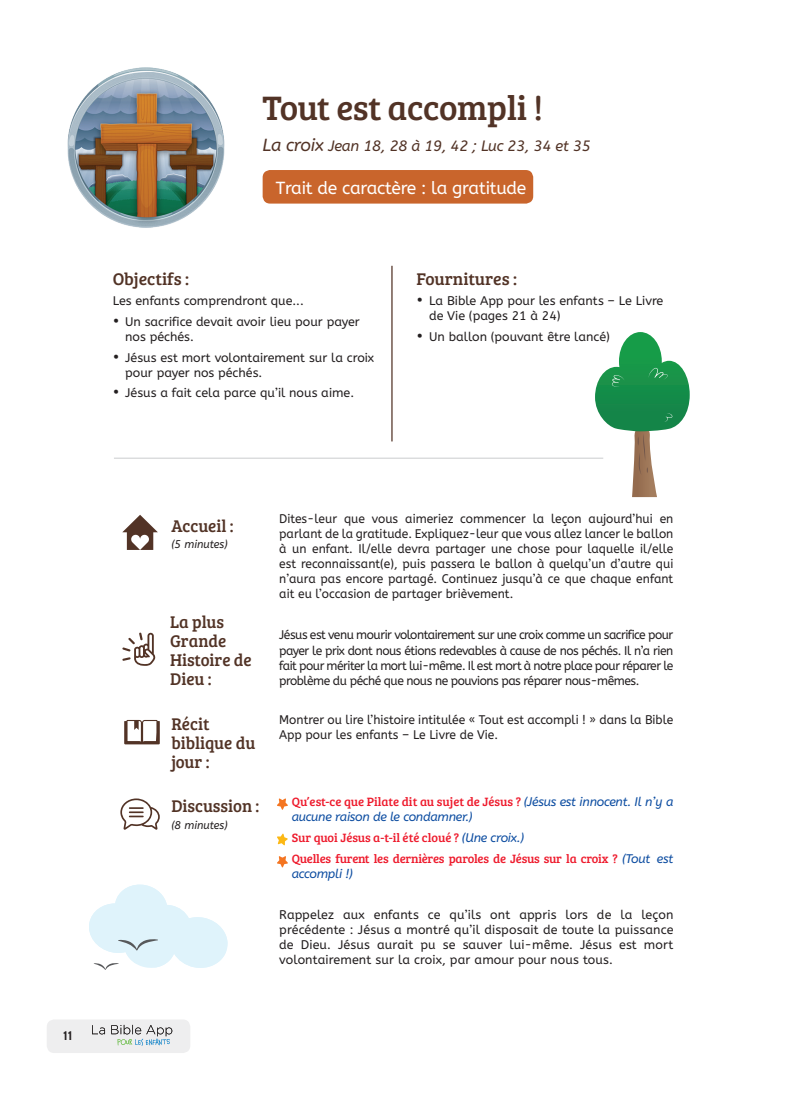
<style>
.page{position:relative;width:790px;height:1098px;background:#fff}
.page>*{position:absolute;margin:0;border:0;box-sizing:border-box;transform-origin:0 0}
.t1{font:35px "Bree Serif";letter-spacing:-.01em;color:#523326}
.t2{font:17.5px/18.8px "Bree Serif";color:#523326}
.t3{font:17.5px "A Bee Zee";letter-spacing:-.02em;color:#fff}
.t4{font:italic 15px "A Bee Zee";letter-spacing:-.015em;color:#523326}
.t5{font:12.5px/15px "A Bee Zee";color:#231f20;text-align:justify;scale:.96 1}
.t6{font:12.5px/15px "A Bee Zee";color:#231f20}
.t7{font:12.5px "Bree Serif";color:#ee1b2d}
.t8{font:12.5px "Bree Serif";letter-spacing:-.02em;color:#ee1b2d}
.t9{font:italic 12.5px "A Bee Zee";letter-spacing:-.02em;color:#0d4da1}
.t10{font:700 12.5px "Cabin";color:#231f20}
.t11{font:italic 11.25px "A Bee Zee";color:#231f20}
.s1{font-size:17.5px}
.s2{font-size:15px}
.s3{font-family:"Minion Pro";font-size:15px}
.s4{font-family:"A Bee Zee";font-style:italic;color:#0d4da1}
</style>
<div class="page">
<div style="left:47px;top:1019px;width:143px;height:33px;background:#eeeeef;border-radius:8px"></div>
<svg style="left:92px;top:1024px;width:80px;height:21px"></svg>
<svg style="left:277px;top:798px;width:11px;height:11px"></svg>
<svg style="left:277px;top:833px;width:11px;height:12px"></svg>
<hr style="left:391px;top:266px;width:1px;height:175px;background:#523326">
<svg style="left:120px;top:798px;width:40px;height:31px"></svg>
<svg style="left:122px;top:515px;width:36px;height:35px"></svg>
<svg style="left:124px;top:720px;width:36px;height:24px"></svg>
<svg style="left:122px;top:632px;width:34px;height:33px"></svg>
<hr style="left:114px;top:457px;width:489px;height:2px;background:#d5d6d8">
<svg style="left:277px;top:856px;width:11px;height:11px"></svg>
<img style="left:67px;top:67px;width:158px;height:161px">
<div style="left:262px;top:170px;width:271px;height:33px;background:#c9652c;border-radius:8px"></div>
<svg style="left:594px;top:332px;width:95px;height:165px"></svg>
<svg style="left:89px;top:884px;width:139px;height:86px"></svg>
<h1 class="t1" style="left:262px;top:82px;width:282px">Tout est accompli !</h1>
<p class="t4" style="left:262px;top:137px;width:329px"><span class="s1">La croix</span> Jean 18, 28 à 19, 42 ; Luc 23, 34 et 35</p>
<h2 class="t3" style="left:275px;top:177px;width:252px">Trait de caractère : la gratitude</h2>
<h2 class="t2" style="left:113px;top:268px;width:78px">Objectifs :</h2>
<p class="t6" style="left:113px;top:293px;width:192px">Les enfants comprendront que...</p>
<p class="t6" style="left:125px;top:314px;width:236px;text-indent:-12px"><span class="s2">•</span> Un sacrifice devait avoir lieu pour payer nos péchés.</p>
<p class="t6" style="left:125px;top:350px;width:250px;text-indent:-12px"><span class="s2">•</span> Jésus est mort volontairement sur la croix pour payer nos péchés.</p>
<p class="t6" style="left:113px;top:385px;width:243px"><span class="s2">•</span> Jésus a fait cela parce qu’il nous aime.</p>
<h2 class="t2" style="left:416px;top:268px;width:102px">Fournitures :</h2>
<p class="t6" style="left:429px;top:293px;width:236px;text-indent:-12px"><span class="s2">•</span> La Bible App pour les enfants – Le Livre de Vie (pages 21 à 24)</p>
<p class="t6" style="left:416px;top:329px;width:195px"><span class="s2">•</span> Un ballon (pouvant être lancé)</p>
<p class="t10" style="left:63px;top:1027px;width:11px">11</p>
<h2 class="t2" style="left:171px;top:515px;width:64px">Accueil :</h2>
<p class="t11" style="left:171px;top:537px;width:58px">(5 minutes)</p>
<h2 class="t2" style="left:170px;top:612px;width:83px">La plus<br>Grande<br>Histoire de<br>Dieu :</h2>
<h2 class="t2" style="left:171px;top:713px;width:85px">Récit biblique du jour :</h2>
<h2 class="t2" style="left:171px;top:795px;width:89px">Discussion :</h2>
<p class="t11" style="left:171px;top:818px;width:58px">(8 minutes)</p>
<p class="t5" style="left:279px;top:511px;width:412px">Dites-leur que vous aimeriez commencer la leçon aujourd’hui en parlant de la gratitude. Expliquez-leur que vous allez lancer le ballon à un enfant. Il/elle devra partager une chose pour laquelle il/elle est reconnaissant(e), puis passera le ballon à quelqu’un d’autre qui n’aura pas encore partagé. Continuez jusqu’à ce que chaque enfant ait eu l’occasion de partager brièvement.</p>
<p class="t5" style="left:279px;top:628px;width:412px">Jésus est venu mourir volontairement sur une croix comme un sacrifice pour payer le prix dont nous étions redevables à cause de nos péchés. Il n’a rien fait pour mériter la mort lui-même. Il est mort à notre place pour réparer le problème du péché que nous ne pouvions pas réparer nous-mêmes.</p>
<p class="t5" style="left:279px;top:712px;width:412px">Montrer ou lire l’histoire intitulée « Tout est accompli ! » dans la Bible<br>App pour les enfants – Le Livre de Vie.</p>
<p class="t7" style="left:279px;top:793px;width:395px"><span class="s3">•</span> Qu’est-ce que Pilate dit au sujet de Jésus ? <span class="s4">(Jésus est innocent. Il n’y a</span></p>
<p class="t9" style="left:291px;top:810px;width:182px">aucune raison de le condamner.)</p>
<p class="t7" style="left:279px;top:828px;width:246px"><span class="s3">•</span> Sur quoi Jésus a-t-il été cloué ? <span class="s4">(Une croix.)</span></p>
<p class="t8" style="left:279px;top:849px;width:395px"><span class="s3">•</span> Quelles furent les dernières paroles de Jésus sur la croix ? <span class="s4">(Tout est</span></p>
<p class="t9" style="left:291px;top:866px;width:63px">accompli !)</p>
<p class="t6" style="left:279px;top:907px;width:395px;text-align:justify">Rappelez aux enfants ce qu’ils ont appris lors de la leçon précédente : Jésus a montré qu’il disposait de toute la puissance de Dieu. Jésus aurait pu se sauver lui-même. Jésus est mort volontairement sur la croix, par amour pour nous tous.</p>
</div>
